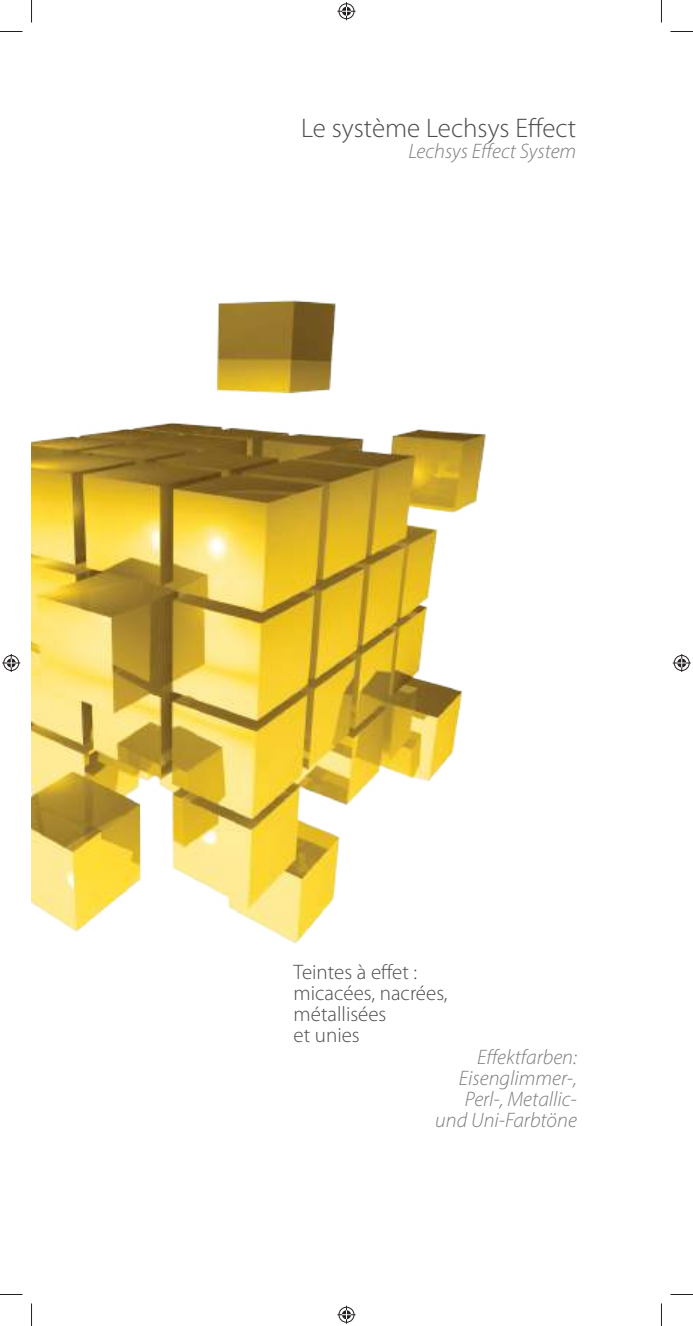
<style>
.page{position:relative;width:693px;height:1326px;background:#fff}
.page>*{position:absolute;margin:0;border:0;box-sizing:border-box;transform-origin:0 0}
.t1{font:300 27px "Myriad Pro";color:#4e4b4c}
.t2{font:italic 300 21px/21px "Myriad Pro";color:#7d7c7e;text-align:right}
.t3{font:300 21px/21px "Myriad Pro";color:#4e4b4c}
</style>
<div class="page">
<img style="left:32px;top:300px;width:454px;height:644px">
<svg style="left:0;top:31px;width:22px;height:1px"></svg>
<svg style="left:670px;top:31px;width:22px;height:1px"></svg>
<svg style="left:0;top:1294px;width:22px;height:1px"></svg>
<svg style="left:670px;top:1294px;width:22px;height:1px"></svg>
<svg style="left:31px;top:0;width:1px;height:22px"></svg>
<svg style="left:31px;top:1303px;width:1px;height:23px"></svg>
<svg style="left:661px;top:0;width:1px;height:22px"></svg>
<svg style="left:661px;top:1303px;width:1px;height:23px"></svg>
<svg style="left:337px;top:2px;width:18px;height:18px"></svg>
<svg style="left:337px;top:1306px;width:18px;height:18px"></svg>
<svg style="left:2px;top:654px;width:18px;height:18px"></svg>
<svg style="left:672px;top:654px;width:18px;height:18px"></svg>
<p class="t1" style="left:301px;top:112px;width:276px">Le système Lechsys Effect</p>
<p class="t2" style="left:408px;top:140px;width:169px">Lechsys Effect System</p>
<p class="t3" style="left:293px;top:961px;width:155px">Teintes à effet : micacées, nacrées, métallisées<br>et unies</p>
<p class="t2" style="left:435px;top:1046px;width:143px">Effektfarben:<br>Eisenglimmer-,<br>Perl-, Metallic&shy;und Uni-Farbtöne</p>
</div>
